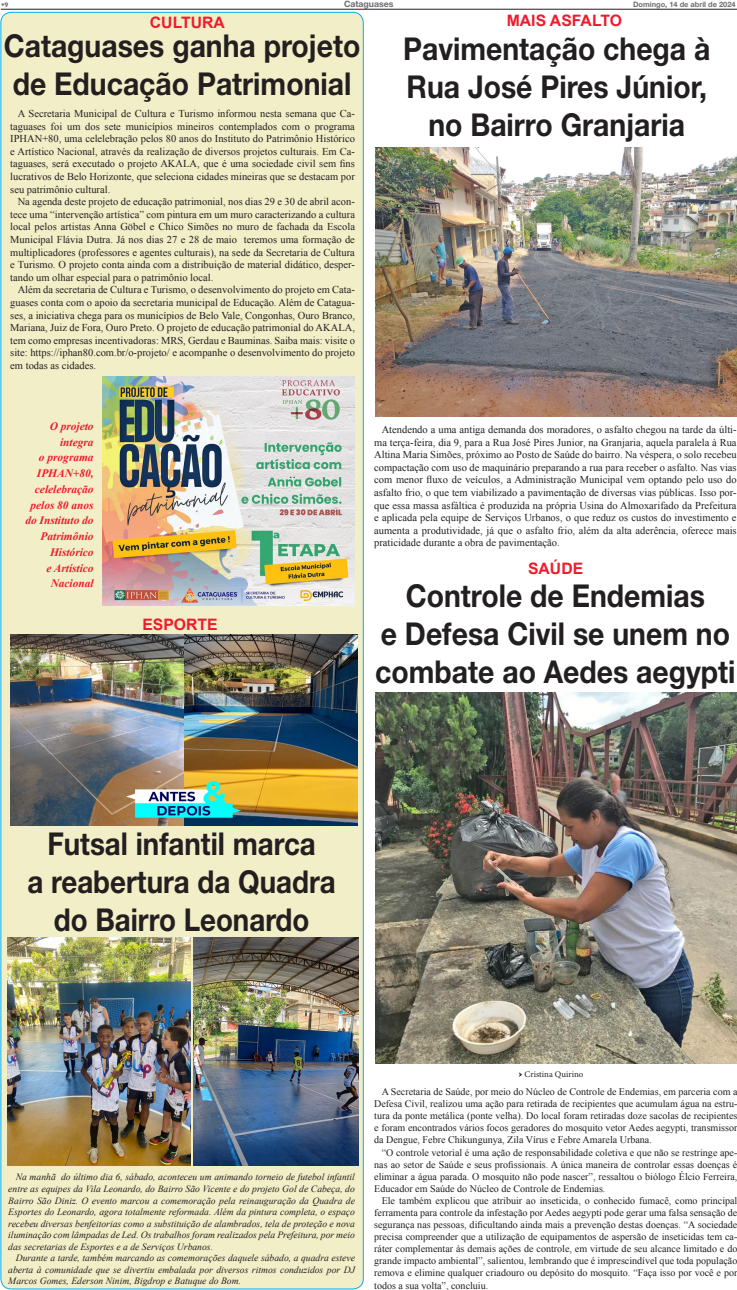
<style>
.page{position:relative;width:737px;height:1290px;background:#fff}
.page>*{position:absolute;margin:0;border:0;box-sizing:border-box;transform-origin:0 0}
.No_Spacing{font:700 31.5px/37.8px "Helvetica Neue LT Std";color:#231f20;scale:.9 1}
.No_Spacing-2{font:700 31.5px "Helvetica Neue LT Std";color:#231f20;scale:.88 1}
.No_Spacing-3{font:700 15.75px "Arial";color:#ee1b2d}
.No_Spacing-4{font:italic 700 11.38px/15.8px "Times New Roman";color:#ee1b2d}
.No_Spacing-5{font:10.5px/12.6px "Times New Roman";color:#231f20;text-align:justify}
.No_Spacing-6{font:10.06px/12.1px "Times New Roman";color:#231f20;text-align:justify}
.No_Spacing-7{font:italic 9.62px/11.5px "Times New Roman";color:#231f20;text-align:justify}
.No_Spacing-8{font:8.75px "Minion Pro";color:#231f20}
.t1{font:700 8.75px "Helvetica Neue LT Std";color:#6c6d70}
.t2{font:700 7.44px "Helvetica Neue LT Std";color:#6c6d70}
.t3{font:700 7px "Helvetica Neue LT Std";color:#6c6d70}
.s1{font-family:"Futura"}
</style>
<div class="page">
<div style="left:1px;top:12px;width:362px;height:1277px;background:#f2eec7;border-radius:10px"></div>
<svg style="left:2px;top:8px;width:9px;height:9px"></svg>
<hr style="left:1px;top:9px;width:736px;height:1px;background:#231f20">
<img style="left:375px;top:692px;width:362px;height:372px">
<img style="left:11px;top:634px;width:346px;height:191px">
<img style="left:7px;top:938px;width:183px;height:227px">
<img style="left:194px;top:937px;width:164px;height:228px">
<img style="left:375px;top:148px;width:362px;height:269px">
<img style="left:103px;top:377px;width:252px;height:228px">
<p class="t3" style="left:1px;top:0;width:9px">•<span class="s1">9</span></p>
<p class="t1" style="left:344px;top:-2px;width:51px">Cataguases</p>
<p class="t2" style="left:633px;top:0;width:104px">Domingo, 14 de abril de 2024</p>
<p class="No_Spacing-3" style="left:150px;top:12px;width:76px">CULTURA</p>
<p class="No_Spacing-3" style="left:507px;top:10px;width:117px">MAIS ASFALTO</p>
<p class="No_Spacing" style="left:403px;top:30px;width:343px">Pavimentação chega à</p>
<p class="No_Spacing" style="left:406px;top:67px;width:335px">Rua José Pires Júnior,</p>
<p class="No_Spacing" style="left:428px;top:105px;width:287px">no Bairro Granjaria</p>
<p class="No_Spacing" style="left:4px;top:26px;width:398px">Cataguases ganha projeto de Educação Patrimonial</p>
<p class="No_Spacing-5" style="left:10px;top:107px;width:346px;text-indent:7px">A Secretaria Municipal de Cultura e Turismo informou nesta semana que Ca&shy;taguases foi um dos sete municípios mineiros contemplados com o programa IPHAN+80, uma celelebração pelos 80 anos do Instituto do Patrimônio Histórico e Artístico Nacional, através da realização de diversos projetos culturais. Em Ca&shy;taguases, será executado o projeto AKALA, que é uma sociedade civil sem fins lucrativos de Belo Horizonte, que seleciona cidades mineiras que se destacam por seu patrimônio cultural.</p>
<p class="No_Spacing-5" style="left:10px;top:195px;width:346px;text-indent:7px">Na agenda deste projeto de educação patrimonial, nos dias 29 e 30 de abril acon&shy;tece uma “intervenção artística” com pintura em um muro caracterizando a cultura local pelos artistas Anna Göbel e Chico Simões no muro de fachada da Escola Municipal Flávia Dutra. Já nos dias 27 e 28 de maio teremos uma formação de multiplicadores (professores e agentes culturais), na sede da Secretaria de Cultura e Turismo. O projeto conta ainda com a distribuição de material didático, desper&shy;tando um olhar especial para o patrimônio local.</p>
<p class="No_Spacing-5" style="left:10px;top:283px;width:346px;text-indent:7px">Além da secretaria de Cultura e Turismo, o desenvolvimento do projeto em Cata&shy;guases conta com o apoio da secretaria municipal de Educação. Além de Catagua&shy;ses, a iniciativa chega para os municípios de Belo Vale, Congonhas, Ouro Branco, Mariana, Juiz de Fora, Ouro Preto. O projeto de educação patrimonial do AKALA, tem como empresas incentivadoras: MRS, Gerdau e Bauminas. Saiba mais: visite o site: https://iphan80.com.br/o-projeto/ e acompanhe o desenvolvimento do projeto em todas as cidades.</p>
<p class="No_Spacing-4" style="left:50px;top:418px;width:45px">O projeto</p>
<p class="No_Spacing-4" style="left:60px;top:434px;width:35px">integra</p>
<p class="No_Spacing-4" style="left:37px;top:449px;width:58px">o programa<br>IPHAN+80,</p>
<p class="No_Spacing-4" style="left:35px;top:481px;width:60px">celelebração</p>
<p class="No_Spacing-4" style="left:30px;top:497px;width:65px">pelos 80 anos</p>
<p class="No_Spacing-4" style="left:25px;top:512px;width:70px">do Instituto do</p>
<p class="No_Spacing-4" style="left:41px;top:528px;width:55px">Patrimônio</p>
<p class="No_Spacing-4" style="left:50px;top:544px;width:45px">Histórico</p>
<p class="No_Spacing-4" style="left:46px;top:560px;width:49px">e Artístico</p>
<p class="No_Spacing-4" style="left:51px;top:575px;width:44px">Nacional</p>
<p class="No_Spacing-3" style="left:142px;top:614px;width:77px">ESPORTE</p>
<p class="No_Spacing-5" style="left:374px;top:423px;width:364px;text-indent:7px">Atendendo a uma antiga demanda dos moradores, o asfalto chegou na tarde da últi&shy;ma terça-feira, dia 9, para a Rua José Pires Junior, na Granjaria, aquela paralela à Rua Altina Maria Simões, próximo ao Posto de Saúde do bairro. Na véspera, o solo recebeu compactação com uso de maquinário preparando a rua para receber o asfalto. Nas vias com menor fluxo de veículos, a Administração Municipal vem optando pelo uso do asfalto frio, o que tem viabilizado a pavimentação de diversas vias públicas. Isso por&shy;que essa massa asfáltica é produzida na própria Usina do Almoxarifado da Prefeitura e aplicada pela equipe de Serviços Urbanos, o que reduz os custos do investimento e aumenta a produtividade, já que o asfalto frio, além da alta aderência, oferece mais praticidade durante a obra de pavimentação.</p>
<p class="No_Spacing-3" style="left:528px;top:558px;width:57px">SAÚDE</p>
<p class="No_Spacing" style="left:406px;top:576px;width:334px">Controle de Endemias</p>
<p class="No_Spacing" style="left:381px;top:614px;width:389px">e Defesa Civil se unem no</p>
<p class="No_Spacing" style="left:375px;top:652px;width:402px">combate ao Aedes aegypti</p>
<p class="No_Spacing-2" style="left:47px;top:824px;width:306px">Futsal infantil marca</p>
<p class="No_Spacing-2" style="left:28px;top:862px;width:352px">a reabertura da Quadra</p>
<p class="No_Spacing-2" style="left:54px;top:900px;width:292px">do Bairro Leonardo</p>
<p class="No_Spacing-7" style="left:8px;top:1171px;width:348px;text-indent:7px">Na manhã do último dia 6, sábado, aconteceu um animando torneio de futebol infantil entre as equipes da Vila Leonardo, do Bairro São Vicente e do projeto Gol de Cabeça, do Bairro São Diniz. O evento marcou a comemoração pela reinauguração da Quadra de Esportes do Leonardo, agora totalmente reformada. Além da pintura completa, o espaço recebeu diversas benfeitorias como a substituição de alambrados, tela de proteção e nova iluminação com lâmpadas de Led. Os trabalhos foram realizados pela Prefeitura, por meio das secretarias de Esportes e a de Serviços Urbanos.</p>
<p class="No_Spacing-7" style="left:8px;top:1252px;width:348px;text-indent:7px">Durante a tarde, também marcando as comemorações daquele sábado, a quadra esteve aberta à comunidade que se divertiu embalada por diversos ritmos conduzidos por DJ Marcos Gomes, Ederson Ninim, Bigdrop e Batuque do Bom.</p>
<p class="No_Spacing-8" style="left:519px;top:1068px;width:66px">→ Cristina Quirino</p>
<p class="No_Spacing-6" style="left:374px;top:1085px;width:365px;text-indent:7px">A Secretaria de Saúde, por meio do Núcleo de Controle de Endemias, em parceria com a Defesa Civil, realizou uma ação para retirada de recipientes que acumulam água na estru&shy;tura da ponte metálica (ponte velha). Do local foram retiradas doze sacolas de recipientes e foram encontrados vários focos geradores do mosquito vetor Aedes aegypti, transmissor da Dengue, Febre Chikungunya, Zila Vírus e Febre Amarela Urbana.</p>
<p class="No_Spacing-6" style="left:374px;top:1146px;width:365px;text-indent:7px">“O controle vetorial é uma ação de responsabilidade coletiva e que não se restringe ape&shy;nas ao setor de Saúde e seus profissionais. A única maneira de controlar essas doenças é eliminar a água parada. O mosquito não pode nascer”, ressaltou o biólogo Élcio Ferreira, Educador em Saúde do Núcleo de Controle de Endemias.</p>
<p class="No_Spacing-6" style="left:374px;top:1194px;width:365px;text-indent:7px">Ele também explicou que atribuir ao inseticida, o conhecido fumacê, como principal ferramenta para controle da infestação por Aedes aegypti pode gerar uma falsa sensação de segurança nas pessoas, dificultando ainda mais a prevenção destas doenças. “A sociedade precisa compreender que a utilização de equipamentos de aspersão de inseticidas tem ca&shy;ráter complementar às demais ações de controle, em virtude de seu alcance limitado e do grande impacto ambiental”, salientou, lembrando que é imprescindível que toda população remova e elimine qualquer criadouro ou depósito do mosquito. “Faça isso por você e por todos a sua volta”, concluiu.</p>
</div>
